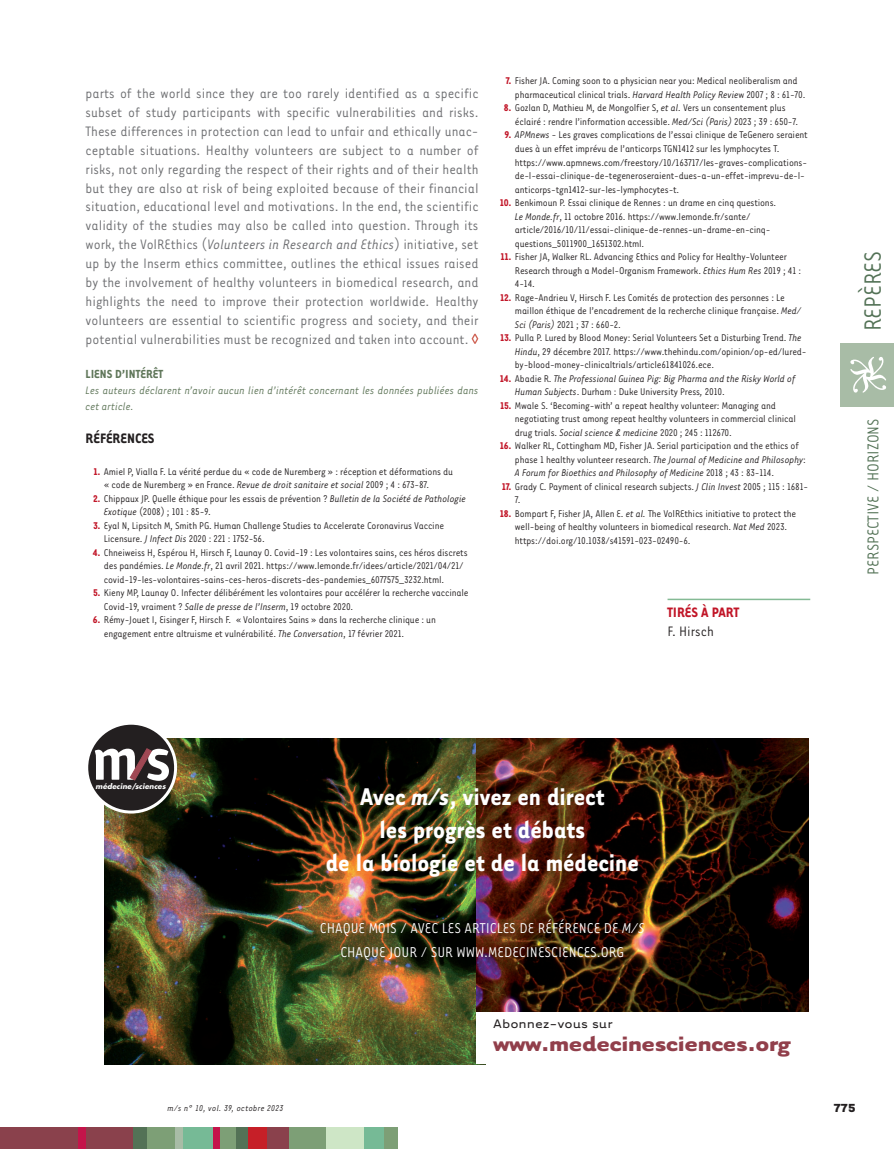
<style>
.page{position:relative;width:894px;height:1149px;background:#fff}
.page>*{position:absolute;margin:0;border:0;box-sizing:border-box;transform-origin:0 0}
.t1{font:700 27.9px/32.8px "Tarzana Nar OT";color:#fff;text-align:center}
.t2{font:27px "Tarzana Nar OT";color:#537256}
.t3{font:700 24px "Tarzana Wide OT";letter-spacing:-.02em;color:#913f4b}
.t4{font:18px "Tarzana Nar OT";color:#537256}
.t5{font:16.35px/24.3px "Tarzana Nar OT";color:#fff;text-align:center}
.t6{font:15.75px/18.9px "Tarzana Nar OT";color:#6c6d70;text-align:justify}
.t7{font:700 15.75px "Tarzana Nar OT";color:#231f20}
.t8{font:700 15.75px "Tarzana Nar OT";color:#c11527}
.t9{font:15.75px "Tarzana Nar OT";color:#231f20}
.t10{font:14.25px "Tarzana Wide OT";color:#231f20}
.t11{font:700 13.5px "Tarzana Nar OT";color:#5f7659}
.t12{font:700 13.5px "Tarzana Wide OT";color:#231f20}
.t13{font:italic 12.45px/15.9px "Tarzana Nar OT";color:#5f7659}
.t14{font:11.25px/13.5px "Tarzana Nar OT";letter-spacing:-.015em;color:#231f20}
.t15{font:italic 11.25px/13.5px "Tarzana Nar OT";letter-spacing:-.015em;color:#231f20}
.t16{font:italic 9.75px "Tarzana Nar OT";letter-spacing:.025em;color:#231f20}
.t17{font:italic 700 7.2px "Futura";letter-spacing:.01em;color:#fff}
.s1{font-style:italic}
.s2{font-weight:700;color:#c11527}
.s3{font-weight:700;font-style:normal;color:#c11527}
.s4{font-style:normal}
</style>
<div class="page">
<div style="left:0;top:1127px;width:134px;height:21px;background:#8a414c"></div>
<div style="left:235px;top:1127px;width:13px;height:21px;background:#537256"></div>
<div style="left:78px;top:1127px;width:7px;height:21px;background:#c4144a"></div>
<div style="left:133px;top:1127px;width:22px;height:21px;background:#537256"></div>
<div style="left:147px;top:1127px;width:30px;height:21px;background:#7d9f76"></div>
<div style="left:175px;top:1127px;width:9px;height:21px;background:#a8bca6"></div>
<div style="left:183px;top:1127px;width:30px;height:21px;background:#76ba96"></div>
<div style="left:217px;top:1127px;width:19px;height:21px;background:#7d9f76"></div>
<div style="left:213px;top:1127px;width:6px;height:21px;background:#c4144a"></div>
<div style="left:248px;top:1127px;width:27px;height:21px;background:#c61f28"></div>
<div style="left:287px;top:1127px;width:39px;height:21px;background:#7d9f76"></div>
<div style="left:267px;top:1127px;width:21px;height:21px;background:#8a414c"></div>
<div style="left:326px;top:1127px;width:38px;height:21px;background:#cee6c6"></div>
<div style="left:364px;top:1127px;width:20px;height:21px;background:#76ba96"></div>
<div style="left:383px;top:1127px;width:14px;height:21px;background:#7d9f76"></div>
<div style="left:840px;top:342px;width:53px;height:64px;background:#a8bca6"></div>
<svg style="left:850px;top:357px;width:35px;height:35px"></svg>
<svg style="left:471px;top:334px;width:7px;height:10px"></svg>
<hr style="left:667px;top:598px;width:142px;height:2px;background:#84ba95">
<img style="left:104px;top:738px;width:372px;height:326px">
<img style="left:476px;top:738px;width:331px;height:274px">
<svg style="left:85px;top:721px;width:92px;height:92px;fill:#231f20"></svg>
<svg style="left:95px;top:748px;width:74px;height:32px"></svg>
<p class="t6" style="left:86px;top:83px;width:394px">parts of the world since they are too rarely identified as a specific subset of study participants with specific vulnerabilities and risks.<br>These differences in protection can lead to unfair and ethically unac&shy;ceptable situations. Healthy volunteers are subject to a number of risks, not only regarding the respect of their rights and of their health but they are also at risk of being exploited because of their financial situation, educational level and motivations. In the end, the scientific validity of the studies may also be called into question. Through its work, the VolREthics (<span class="s1">Volunteers in Research and Ethics</span>) initiative, set up by the Inserm ethics committee, outlines the ethical issues raised by the involvement of healthy volunteers in biomedical research, and highlights the need to improve their protection worldwide. Healthy volunteers are essential to scientific progress and society, and their potential vulnerabilities must be recognized and taken into account.</p>
<p class="t11" style="left:86px;top:365px;width:79px">LIENS D’INTÉRÊT</p>
<p class="t13" style="left:86px;top:382px;width:394px">Les auteurs déclarent n’avoir aucun lien d’intérêt concernant les données publiées dans cet article.</p>
<h3 class="t7" style="left:86px;top:428px;width:70px">RÉFÉRENCES</h3>
<p class="t14" style="left:104px;top:464px;width:350px;text-indent:-10px"><span class="s2">1.</span> Amiel P, Vialla F. La vérité perdue du « code de Nuremberg » : réception et déformations du « code de Nuremberg » en France. <span class="s1">Revue de droit sanitaire et social</span> 2009 ; 4 : 673-87.</p>
<p class="t14" style="left:104px;top:491px;width:363px;text-indent:-11px"><span class="s2">2.</span> Chippaux JP. Quelle éthique pour les essais de prévention ? <span class="s1">Bulletin de la Société de Pathologie<br>Exotique</span> (2008) ; 101 : 85-9.</p>
<p class="t14" style="left:104px;top:518px;width:341px;text-indent:-11px"><span class="s2">3.</span> Eyal N, Lipsitch M, Smith PG. Human Challenge Studies to Accelerate Coronavirus Vaccine<br>Licensure. <span class="s1">J Infect Dis</span> 2020 : 221 : 1752-56.</p>
<p class="t14" style="left:104px;top:545px;width:365px;text-indent:-11px"><span class="s2">4.</span> Chneiweiss H, Espérou H, Hirsch F, Launay O. Covid-19 : Les volontaires sains, ces héros discrets des pandémies. <span class="s1">Le Monde.fr</span>, 21 avril 2021. https://www.lemonde.fr/idees/article/2021/04/21/ covid-19-les-volontaires-sains-ces-heros-discrets-des-pandemies_6077575_3232.html.</p>
<p class="t14" style="left:104px;top:585px;width:366px;text-indent:-11px"><span class="s2">5.</span> Kieny MP, Launay O. Infecter délibérément les volontaires pour accélérer la recherche vaccinale<br>Covid-19, vraiment ? <span class="s1">Salle de presse de l’Inserm</span>, 19 octobre 2020.</p>
<p class="t14" style="left:104px;top:612px;width:333px;text-indent:-11px"><span class="s2">6.</span> Rémy-Jouet I, Eisinger F, Hirsch F. « Volontaires Sains » dans la recherche clinique : un engagement entre altruisme et vulnérabilité. <span class="s1">The Conversation</span>, 17 février 2021.</p>
<p class="t14" style="left:514px;top:74px;width:292px;text-indent:-9px"><span class="s2">7.</span> Fisher JA. Coming soon to a physician near you: Medical neoliberalism and pharmaceutical clinical trials. <span class="s1">Harvard Health Policy Revie</span>w 2007 ; 8 : 61-70.</p>
<p class="t14" style="left:514px;top:101px;width:284px;text-indent:-11px"><span class="s2">8.</span> Gozlan D, Mathieu M, de Mongolfier S, <span class="s1">et al.</span> Vers un consentement plus éclairé : rendre l’information accessible. <span class="s1">Med/Sci (Paris)</span> 2023 ; 39 : 650-7.</p>
<p class="t14" style="left:514px;top:128px;width:294px;text-indent:-10px"><span class="s2">9.</span> <span class="s1">APMnews -</span> Les graves complications de l’essai clinique de TeGenero seraient dues à un effet imprévu de l’anticorps TGN1412 sur les lymphocytes T. https://www.apmnews.com/freestory/10/163717/les-graves-complications&shy;de-l-essai-clinique-de-tegeneroseraient-dues-a-un-effet-imprevu-de-l&shy;anticorps-tgn1412-sur-les-lymphocytes-t.</p>
<p class="t14" style="left:514px;top:195px;width:263px;text-indent:-15px"><span class="s2">10.</span> Benkimoun P. Essai clinique de Rennes : un drame en cinq questions.<br><span class="s1">Le Monde.fr</span>, 11 octobre 2016. https://www.lemonde.fr/sante/ article/2016/10/11/essai-clinique-de-rennes-un-drame-en-cinq&shy;questions_5011900_1651302.html.</p>
<p class="t14" style="left:514px;top:249px;width:287px;text-indent:-14px"><span class="s2">11.</span> Fisher JA, Walker RL. Advancing Ethics and Policy for Healthy-Volunteer<br>Research through a Model-Organism Framework. <span class="s1">Ethics Hum Res</span> 2019 ; 41 :<br>4-14.</p>
<p class="t14" style="left:514px;top:290px;width:287px;text-indent:-15px"><span class="s2">12.</span> Rage-Andrieu V, Hirsch F. Les Comités de protection des personnes : Le maillon éthique de l’encadrement de la recherche clinique française. <span class="s1">Med/<br>Sci (Paris)</span> 2021 ; 37 : 660-2.</p>
<p class="t14" style="left:514px;top:330px;width:293px;text-indent:-15px"><span class="s2">13.</span> Pulla P. Lured by Blood Money: Serial Volunteers Set a Disturbing Trend. <span class="s1">The<br>Hindu</span>, 29 décembre 2017. https://www.thehindu.com/opinion/op-ed/lured&shy;by-blood-money-clinicaltrials/article61841026.ece.</p>
<p class="t15" style="left:514px;top:371px;width:282px;text-indent:-15px"><span class="s3">14.</span> <span class="s4">Abadie R.</span> The Professional Guinea Pig: Big Pharma and the Risky World of<br>Human Subjects<span class="s4">. Durham : Duke University Press</span>, <span class="s4">2010.</span></p>
<p class="t14" style="left:514px;top:398px;width:282px;text-indent:-15px"><span class="s2">15.</span> Mwale S. ‘Becoming-with’ a repeat healthy volunteer: Managing and negotiating trust among repeat healthy volunteers in commercial clinical drug trials. <span class="s1">Social science &amp; medicine</span> 2020 ; 245 : 112670.</p>
<p class="t14" style="left:514px;top:438px;width:292px;text-indent:-15px"><span class="s2">16.</span> Walker RL, Cottingham MD, Fisher JA. Serial participation and the ethics of phase 1 healthy volunteer research. <span class="s1">The Journal of Medicine and Philosophy</span>:<br><span class="s1">A Forum for Bioethics and Philosophy of Medicine</span> 2018 ; 43 : 83-114.</p>
<p class="t14" style="left:514px;top:479px;width:294px;text-indent:-13px"><span class="s2">17.</span> Grady C. Payment of clinical research subjects. <span class="s1">J Clin Invest</span> 2005 ; 115 : 1681-<br>7.</p>
<p class="t14" style="left:514px;top:506px;width:283px;text-indent:-15px"><span class="s2">18.</span> Bompart F, Fisher JA, Allen E. <span class="s1">et al.</span> The VolREthics initiative to protect the well-being of healthy volunteers in biomedical research. <span class="s1">Nat Med</span> 2023. https://doi.org/10.1038/s41591-023-02490-6.</p>
<h3 class="t8" style="left:667px;top:602px;width:73px">TIRÉS À PART</h3>
<h3 class="t9" style="left:667px;top:621px;width:48px">F. Hirsch</h3>
<h2 class="t2" style="left:856px;top:331px;width:82px;rotate:-90deg">REPÈRES</h2>
<h3 class="t4" style="left:861px;top:574px;width:158px;rotate:-90deg">PERSPECTIVE / HORIZONS</h3>
<p class="t17" style="left:95px;top:781px;width:72px">médecine/sciences</p>
<h1 class="t1" style="left:325px;top:779px;width:314px">Avec <span class="s1">m/s</span>, vivez en direct<br>les progrès et débats<br>de la biologie et de la médecine</h1>
<h3 class="t5" style="left:320px;top:914px;width:326px">CHAQUE MOIS / AVEC LES ARTICLES DE RÉFÉRENCE DE <span class="s1">M/S<br></span>CHAQUE JOUR / SUR WWW.MEDECINESCIENCES.ORG</h3>
<p class="t10" style="left:493px;top:1014px;width:121px">Abonnez-vous sur</p>
<h3 class="t3" style="left:493px;top:1028px;width:299px">www.medecinesciences.org</h3>
<p class="t16" style="left:167px;top:1102px;width:117px">m/s n° 10, vol. 39, octobre 2023</p>
<p class="t12" style="left:833px;top:1098px;width:23px">775</p>
</div>
